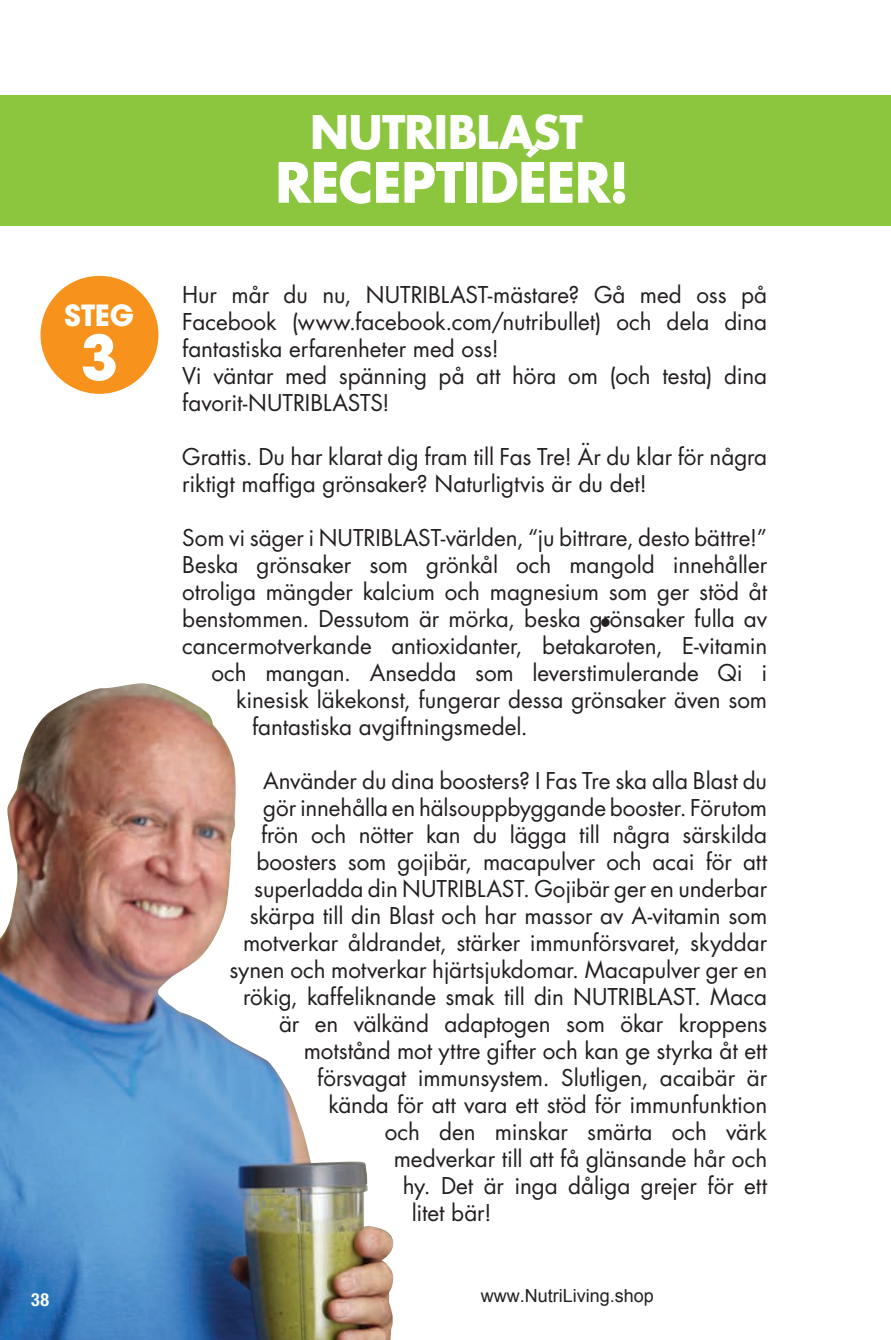
<style>
.page{position:relative;width:891px;height:1340px;background:#fff}
.page>*{position:absolute;margin:0;border:0;box-sizing:border-box;transform-origin:0 0}
.t1{font:700 61.65px "Avant Garde";color:#fff}
.t2{font:700 54px "Futura";letter-spacing:-.015em;color:#fff}
.t3{font:700 45px "Futura";letter-spacing:-.015em;color:#fff}
.t4{font:700 29.03px "Avant Garde";color:#fff}
.t5{font:22.5px/27px "Futura";letter-spacing:-.005em;color:#231f20}
.t6{font:18px "Arial";color:#231f20}
.t7{font:700 condensed 18px "Helvetica Neue LT Std";color:#fff}
</style>
<div class="page">
<div style="left:0;top:96px;width:891px;height:130px;background:#8bc63e"></div>
<img style="left:0;top:683px;width:394px;height:656px">
<div style="left:41px;top:276px;width:117px;height:118px;background:#f7931d;border-radius:50%"></div>
<p class="t4" style="left:65px;top:296px;width:71px">STEG</p>
<h1 class="t1" style="left:81px;top:317px;width:39px">3</h1>
<p class="t7" style="left:31px;top:1288px;width:19px">38</p>
<h3 class="t3" style="left:310px;top:100px;width:274px">NUTRIBLAST</h3>
<h2 class="t2" style="left:275px;top:145px;width:356px">RECEPTIDÉER!</h2>
<p class="t5" style="left:182px;top:280px;width:587px">Hur mår du nu, NUTRIBLAST-mästare? Gå med oss på Facebook (www.facebook.com/nutribullet) och dela dina fantastiska erfarenheter med oss!<br>Vi väntar med spänning på att höra om (och testa) dina favorit-NUTRIBLASTS!</p>
<p class="t5" style="left:182px;top:442px;width:587px">Grattis. Du har klarat dig fram till Fas Tre! Är du klar för några riktigt maffiga grönsaker? Naturligtvis är du det!</p>
<p class="t5" style="left:182px;top:523px;width:587px">Som vi säger i NUTRIBLAST-världen, “ju bittrare, desto bättre!”</p>
<p class="t5" style="left:182px;top:550px;width:587px">Beska grönsaker som grönkål och mangold innehåller</p>
<p class="t5" style="left:182px;top:577px;width:586px">otroliga mängder kalcium och magnesium som ger stöd åt</p>
<p class="t5" style="left:182px;top:604px;width:587px">benstommen. Dessutom är mörka, beska grönsaker fulla av</p>
<p class="t5" style="left:182px;top:631px;width:586px">cancermotverkande antioxidanter, betakaroten, E-vitamin</p>
<p class="t5" style="left:212px;top:658px;width:557px">och mangan. Ansedda som leverstimulerande Qi i</p>
<p class="t5" style="left:236px;top:685px;width:533px">kinesisk läkekonst, fungerar dessa grönsaker även som</p>
<p class="t5" style="left:252px;top:712px;width:277px">fantastiska avgiftningsmedel.</p>
<p class="t5" style="left:263px;top:766px;width:505px">Använder du dina boosters? I Fas Tre ska alla Blast du</p>
<p class="t5" style="left:263px;top:793px;width:505px">gör innehålla en hälsouppbyggande booster. Förutom</p>
<p class="t5" style="left:261px;top:820px;width:508px">frön och nötter kan du lägga till några särskilda</p>
<p class="t5" style="left:256px;top:847px;width:512px">boosters som gojibär, macapulver och acai för att</p>
<p class="t5" style="left:254px;top:874px;width:514px">superladda din NUTRIBLAST. Gojibär ger en underbar</p>
<p class="t5" style="left:250px;top:901px;width:519px">skärpa till din Blast och har massor av A-vitamin som</p>
<p class="t5" style="left:243px;top:928px;width:526px">motverkar åldrandet, stärker immunförsvaret, skyddar</p>
<p class="t5" style="left:230px;top:955px;width:539px">synen och motverkar hjärtsjukdomar. Macapulver ger en</p>
<p class="t5" style="left:243px;top:982px;width:526px">rökig, kaffeliknande smak till din NUTRIBLAST. Maca</p>
<p class="t5" style="left:279px;top:1009px;width:490px">är en välkänd adaptogen som ökar kroppens</p>
<p class="t5" style="left:304px;top:1036px;width:465px">motstånd mot yttre gifter och kan ge styrka åt ett</p>
<p class="t5" style="left:317px;top:1063px;width:451px">försvagat immunsystem. Slutligen, acaibär är</p>
<p class="t5" style="left:328px;top:1090px;width:440px">kända för att vara ett stöd för immunfunktion</p>
<p class="t5" style="left:385px;top:1117px;width:384px">och den minskar smärta och värk</p>
<p class="t5" style="left:394px;top:1144px;width:375px">medverkar till att få glänsande hår och</p>
<p class="t5" style="left:403px;top:1171px;width:366px">hy. Det är inga dåliga grejer för ett</p>
<p class="t5" style="left:412px;top:1198px;width:82px">litet bär!</p>
<p class="t5" style="left:599px;top:609px;width:15px">•</p>
<p class="t6" style="left:481px;top:1283px;width:175px">www.NutriLiving.shop</p>
</div>
